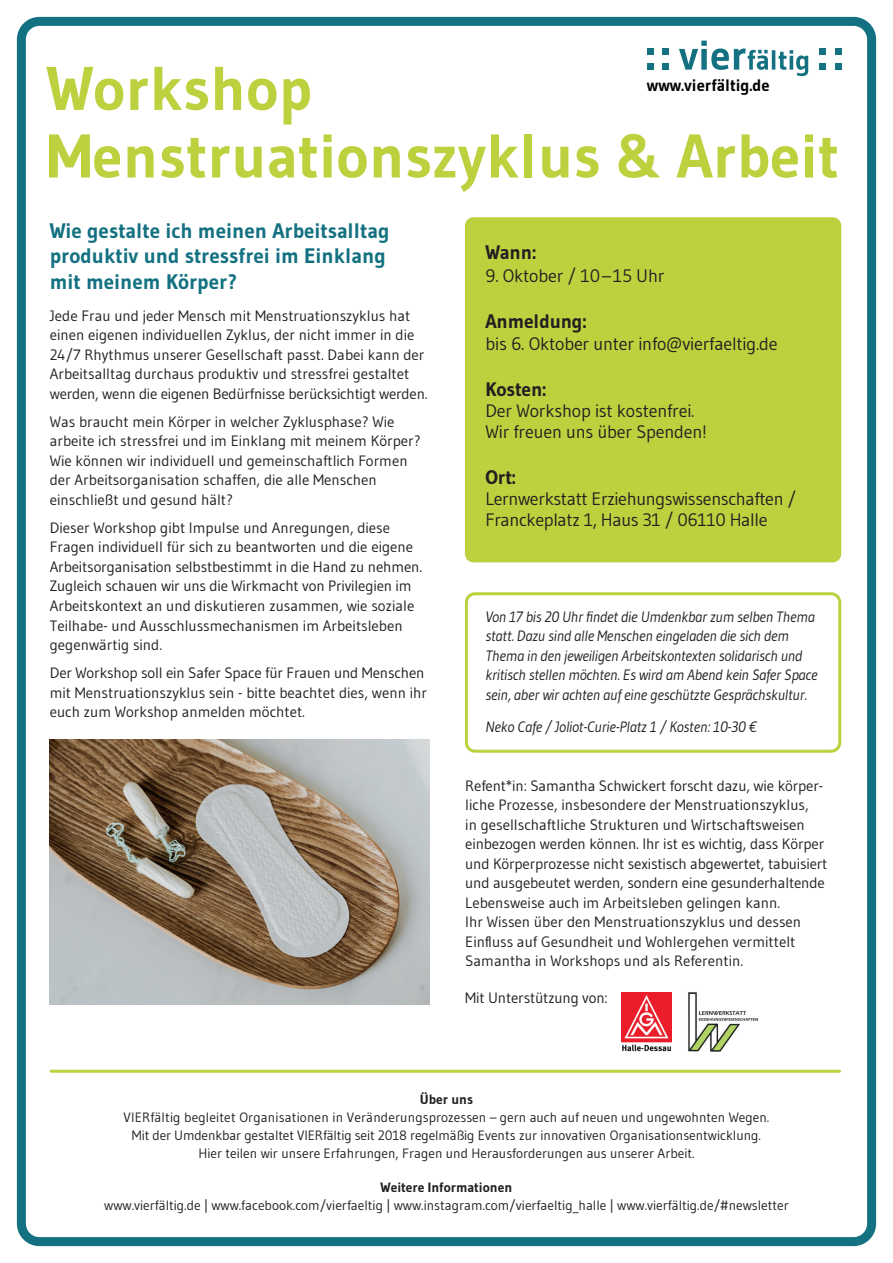
<style>
.page{position:relative;width:893px;height:1263px;background:#fff}
.page>*{position:absolute;margin:0;border:0;box-sizing:border-box;transform-origin:0 0}
.t1{font:700 61.5px/67.5px "Gudea";color:#bdd13f}
.t2{font:700 21px/25.5px "Gudea";color:#137181}
.t3{font:700 19.5px "Gudea";letter-spacing:-.01em;color:#231f20}
.t4{font:18px/21px "Gudea";letter-spacing:-.01em;color:#231f20}
.t5{font:700 16.65px "Gudea";color:#000}
.t6{font:15px/19.5px "Gudea";color:#231f20}
.t7{font:italic 15px/19.5px "Gudea";letter-spacing:-.015em;color:#231f20}
.t8{font:13.5px/18px "Gudea";color:#231f20;text-align:center}
.t9{font:700 13.5px "Gudea";color:#231f20}
</style>
<div class="page">
<div style="left:17px;top:17px;width:859px;height:1229px;border:9px solid #137181;border-radius:18px"></div>
<hr style="left:51px;top:1070px;width:789px;height:3px;background:#bdd13f">
<div style="left:465px;top:592px;width:376px;height:161px;border:3px solid #bdd13f;border-radius:9px"></div>
<div style="left:465px;top:217px;width:376px;height:345px;background:#bdd13f;border-radius:9px"></div>
<img style="left:50px;top:740px;width:379px;height:265px">
<img style="left:622px;top:992px;width:50px;height:60px">
<img style="left:688px;top:992px;width:69px;height:60px">
<svg style="left:647px;top:48px;width:6px;height:6px"></svg>
<div style="left:647px;top:63px;width:6px;height:7px;background:#137181"></div>
<svg style="left:663px;top:48px;width:6px;height:6px"></svg>
<div style="left:663px;top:63px;width:6px;height:7px;background:#137181"></div>
<svg style="left:819px;top:48px;width:6px;height:6px"></svg>
<div style="left:819px;top:63px;width:6px;height:7px;background:#137181"></div>
<svg style="left:835px;top:48px;width:6px;height:6px"></svg>
<div style="left:835px;top:63px;width:6px;height:7px;background:#137181"></div>
<svg style="left:679px;top:41px;width:129px;height:35px"></svg>
<h1 class="t1" style="left:47px;top:54px;width:794px">Workshop<br>Menstruationszyklus &amp; Arbeit</h1>
<p class="t5" style="left:647px;top:75px;width:124px">www.vierfältig.de</p>
<h2 class="t2" style="left:50px;top:217px;width:341px">Wie gestalte ich meinen Arbeitsalltag produktiv und stressfrei im Einklang mit meinem Körper?</h2>
<p class="t6" style="left:50px;top:306px;width:379px">Jede Frau und jeder Mensch mit Menstruationszyklus hat einen eigenen individuellen Zyklus, der nicht immer in die 24/7 Rhythmus unserer Gesellschaft passt. Dabei kann der Arbeitsalltag durchaus produktiv und stressfrei gestaltet werden, wenn die eigenen Bedürfnisse berücksichtigt werden.</p>
<p class="t6" style="left:50px;top:412px;width:372px">Was braucht mein Körper in welcher Zyklusphase? Wie arbeite ich stressfrei und im Einklang mit meinem Körper?<br>Wie können wir individuell und gemeinschaftlich Formen der Arbeitsorganisation schaffen, die alle Menschen einschließt und gesund hält?</p>
<p class="t6" style="left:50px;top:518px;width:374px">Dieser Workshop gibt Impulse und Anregungen, diese Fragen individuell für sich zu beantworten und die eigene Arbeitsorganisation selbstbestimmt in die Hand zu nehmen.<br>Zugleich schauen wir uns die Wirkmacht von Privilegien im Arbeitskontext an und diskutieren zusammen, wie soziale Teilhabe- und Ausschlussmechanismen im Arbeitsleben gegenwärtig sind.</p>
<p class="t6" style="left:50px;top:663px;width:379px">Der Workshop soll ein Safer Space für Frauen und Menschen mit Menstruationszyklus sein - bitte beachtet dies, wenn ihr euch zum Workshop anmelden möchtet.</p>
<h3 class="t3" style="left:485px;top:240px;width:52px">Wann:</h3>
<p class="t4" style="left:485px;top:265px;width:181px">9. Oktober / 10–15 Uhr</p>
<h3 class="t3" style="left:485px;top:309px;width:103px">Anmeldung:</h3>
<p class="t4" style="left:485px;top:333px;width:294px">bis 6. Oktober unter info@vierfaeltig.de</p>
<h3 class="t3" style="left:485px;top:377px;width:62px">Kosten:</h3>
<p class="t4" style="left:485px;top:400px;width:223px">Der Workshop ist kostenfrei.<br>Wir freuen uns über Spenden!</p>
<h3 class="t3" style="left:485px;top:465px;width:32px">Ort:</h3>
<p class="t4" style="left:485px;top:488px;width:312px">Lernwerkstatt Erziehungswissenschaften /<br>Franckeplatz 1, Haus 31 / 06110 Halle</p>
<p class="t7" style="left:485px;top:607px;width:334px">Von 17 bis 20 Uhr findet die Umdenkbar zum selben Thema statt. Dazu sind alle Menschen eingeladen die sich dem Thema in den jeweiligen Arbeitskontexten solidarisch und kritisch stellen möchten. Es wird am Abend kein Safer Space sein, aber wir achten auf eine geschützte Gesprächskultur.</p>
<p class="t7" style="left:485px;top:717px;width:273px">Neko Cafe / Joliot-Curie-Platz 1 / Kosten: 10-30 €</p>
<p class="t6" style="left:465px;top:775px;width:364px">Refent*in: Samantha Schwickert forscht dazu, wie körper&shy;liche Prozesse, insbesondere der Menstruationszyklus,<br>in gesellschaftliche Strukturen und Wirtschaftsweisen einbezogen werden können. Ihr ist es wichtig, dass Körper und Körperprozesse nicht sexistisch abgewertet, tabuisiert und ausgebeutet werden, sondern eine gesunderhaltende Lebensweise auch im Arbeitsleben gelingen kann.<br>Ihr Wissen über den Menstruationszyklus und dessen Einfluss auf Gesundheit und Wohlergehen vermittelt Samantha in Workshops und als Referentin.</p>
<p class="t6" style="left:465px;top:988px;width:144px">Mit Unterstützung von:</p>
<p class="t9" style="left:420px;top:1091px;width:55px">Über uns</p>
<p class="t8" style="left:124px;top:1108px;width:647px">VIERfältig begleitet Organisationen in Veränderungsprozessen – gern auch auf neuen und ungewohnten Wegen.<br>Mit der Umdenkbar gestaltet VIERfältig seit 2018 regelmäßig Events zur innovativen Organisationsentwicklung.<br>Hier teilen wir unsere Erfahrungen, Fragen und Herausforderungen aus unserer Arbeit.</p>
<p class="t9" style="left:381px;top:1179px;width:133px">Weitere Informationen</p>
<p class="t8" style="left:104px;top:1196px;width:686px">www.vierfältig.de | www.facebook.com/vierfaeltig | www.instagram.com/vierfaeltig_halle | www.vierfältig.de/#newsletter</p>
</div>
